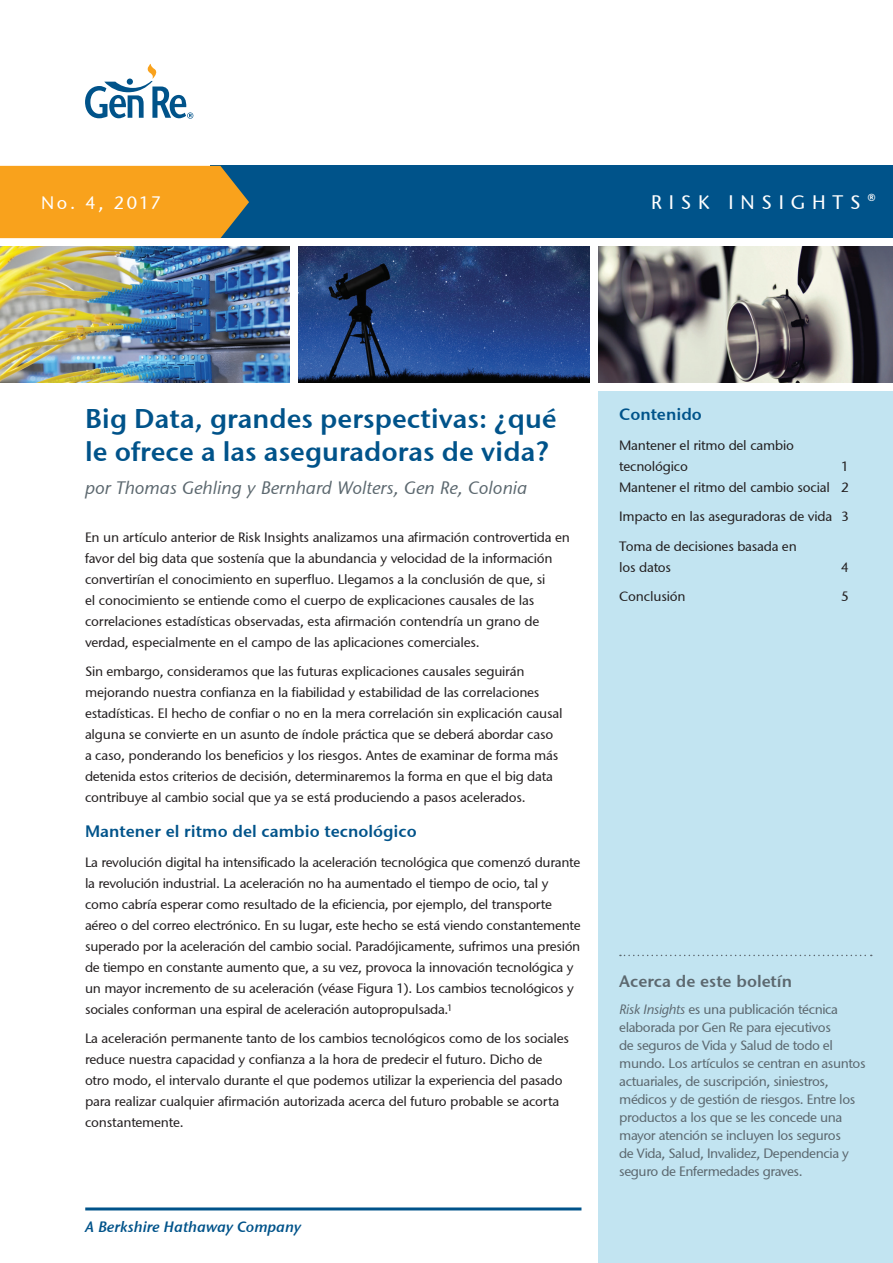
<style>
.page{position:relative;width:893px;height:1263px;background:#fff}
.page>*{position:absolute;margin:0;border:0;box-sizing:border-box;transform-origin:0 0}
.Article_Headline{font:600 27px/33px "Stone Sans GC Re";color:#00538a}
.t1{font:19.5px "Stone Sans GC Re";letter-spacing:.35em;color:#fff}
.Author_byline{font:italic 18px "Stone Sans GC Re";color:#5c686f}
.t2{font:18px "Stone Sans GC Re";letter-spacing:.13em;color:#fff}
.Subhead{font:600 16.5px "Stone Sans GC Re";color:#00538a}
.Subhead-2{font:600 16.5px "Stone Sans GC Re";color:#5c686f}
.t3{font:italic 600 15px "Stone Sans GC Re";color:#00538a}
.Bodytext{font:13.5px/21px "Stone Sans GC Re";letter-spacing:-.015em;color:#231f20}
.Bodytext-2{font:13.5px/18px "Stone Sans GC Re";letter-spacing:-.03em;color:#5c686f}
.Content{font:13.5px/21px "Stone Sans GC Re";letter-spacing:-.015em;color:#231f20}
.s1{font-style:italic}
</style>
<div class="page">
<div style="left:598px;top:391px;width:295px;height:872px;background:#c2e4f1"></div>
<img style="left:0;top:247px;width:290px;height:136px">
<img style="left:298px;top:247px;width:292px;height:136px">
<img style="left:598px;top:247px;width:295px;height:136px">
<hr style="left:85px;top:1207px;width:496px;height:3px;background:#00538a">
<div style="left:210px;top:166px;width:683px;height:72px;background:#00538a"></div>
<div style="left:0;top:166px;width:249px;height:72px;background:#f9a21c"></div>
<svg style="left:85px;top:64px;width:108px;height:55px"></svg>
<svg style="left:620px;top:955px;width:252px;height:1px"></svg>
<p class="t2" style="left:41px;top:191px;width:121px">No. 4, 2017</p>
<p class="t1" style="left:651px;top:191px;width:226px">RISK INSIGHTS®</p>
<p class="Article_Headline" style="left:85px;top:402px;width:473px">Big Data, grandes perspectivas: ¿qué le ofrece a las aseguradoras de vida?</p>
<p class="Author_byline" style="left:85px;top:477px;width:444px">por Thomas Gehling y Bernhard Wolters, Gen Re, Colonia</p>
<p class="Bodytext" style="left:85px;top:526px;width:486px">En un artículo anterior de Risk Insights analizamos una afirmación controvertida en favor del big data que sostenía que la abundancia y velocidad de la información convertirían el conocimiento en superfluo. Llegamos a la conclusión de que, si<br>el conocimiento se entiende como el cuerpo de explicaciones causales de las correlaciones estadísticas observadas, esta afirmación contendría un grano de verdad, especialmente en el campo de las aplicaciones comerciales.</p>
<p class="Bodytext" style="left:85px;top:661px;width:479px">Sin embargo, consideramos que las futuras explicaciones causales seguirán mejorando nuestra confianza en la fiabilidad y estabilidad de las correlaciones estadísticas. El hecho de confiar o no en la mera correlación sin explicación causal alguna se convierte en un asunto de índole práctica que se deberá abordar caso a caso, ponderando los beneficios y los riesgos. Antes de examinar de forma más detenida estos criterios de decisión, determinaremos la forma en que el big data contribuye al cambio social que ya se está produciendo a pasos acelerados.</p>
<p class="Subhead" style="left:85px;top:821px;width:333px">Mantener el ritmo del cambio tecnológico</p>
<p class="Bodytext" style="left:85px;top:851px;width:497px">La revolución digital ha intensificado la aceleración tecnológica que comenzó durante la revolución industrial. La aceleración no ha aumentado el tiempo de ocio, tal y como cabría esperar como resultado de la eficiencia, por ejemplo, del transporte aéreo o del correo electrónico. En su lugar, este hecho se está viendo constantemente superado por la aceleración del cambio social. Paradójicamente, sufrimos una presión de tiempo en constante aumento que, a su vez, provoca la innovación tecnológica y un mayor incremento de su aceleración (véase Figura 1). Los cambios tecnológicos y sociales conforman una espiral de aceleración autopropulsada.<sup>1</sup></p>
<p class="Bodytext" style="left:85px;top:1028px;width:486px">La aceleración permanente tanto de los cambios tecnológicos como de los sociales reduce nuestra capacidad y confianza a la hora de predecir el futuro. Dicho de otro modo, el intervalo durante el que podemos utilizar la experiencia del pasado para realizar cualquier afirmación autorizada acerca del futuro probable se acorta constantemente.</p>
<p class="t3" style="left:85px;top:1217px;width:217px">A Berkshire Hathaway Company</p>
<p class="Subhead" style="left:619px;top:404px;width:84px">Contenido</p>
<p class="Content" style="left:619px;top:435px;width:176px">Mantener el ritmo del cambio tecnológico</p>
<p class="Content" style="left:619px;top:456px;width:231px;text-align:right">1<br>Mantener el ritmo del cambio social 2</p>
<p class="Content" style="left:619px;top:506px;width:231px">Impacto en las aseguradoras de vida 3</p>
<p class="Content" style="left:619px;top:536px;width:179px">Toma de decisiones basada en los datos</p>
<p class="Content" style="left:841px;top:557px;width:9px">4</p>
<p class="Content" style="left:619px;top:586px;width:68px">Conclusión</p>
<p class="Content" style="left:841px;top:586px;width:9px">5</p>
<p class="Subhead-2" style="left:619px;top:971px;width:175px">Acerca de este boletín</p>
<p class="Bodytext-2" style="left:619px;top:1000px;width:248px"><span class="s1">Risk Insights</span> es una publicación técnica elaborada por Gen Re para ejecutivos<br>de seguros de Vida y Salud de todo el mundo. Los artículos se centran en asuntos actuariales, de suscripción, siniestros, médicos y de gestión de riesgos. Entre los productos a los que se les concede una mayor atención se incluyen los seguros<br>de Vida, Salud, Invalidez, Dependencia y seguro de Enfermedades graves.</p>
</div>
